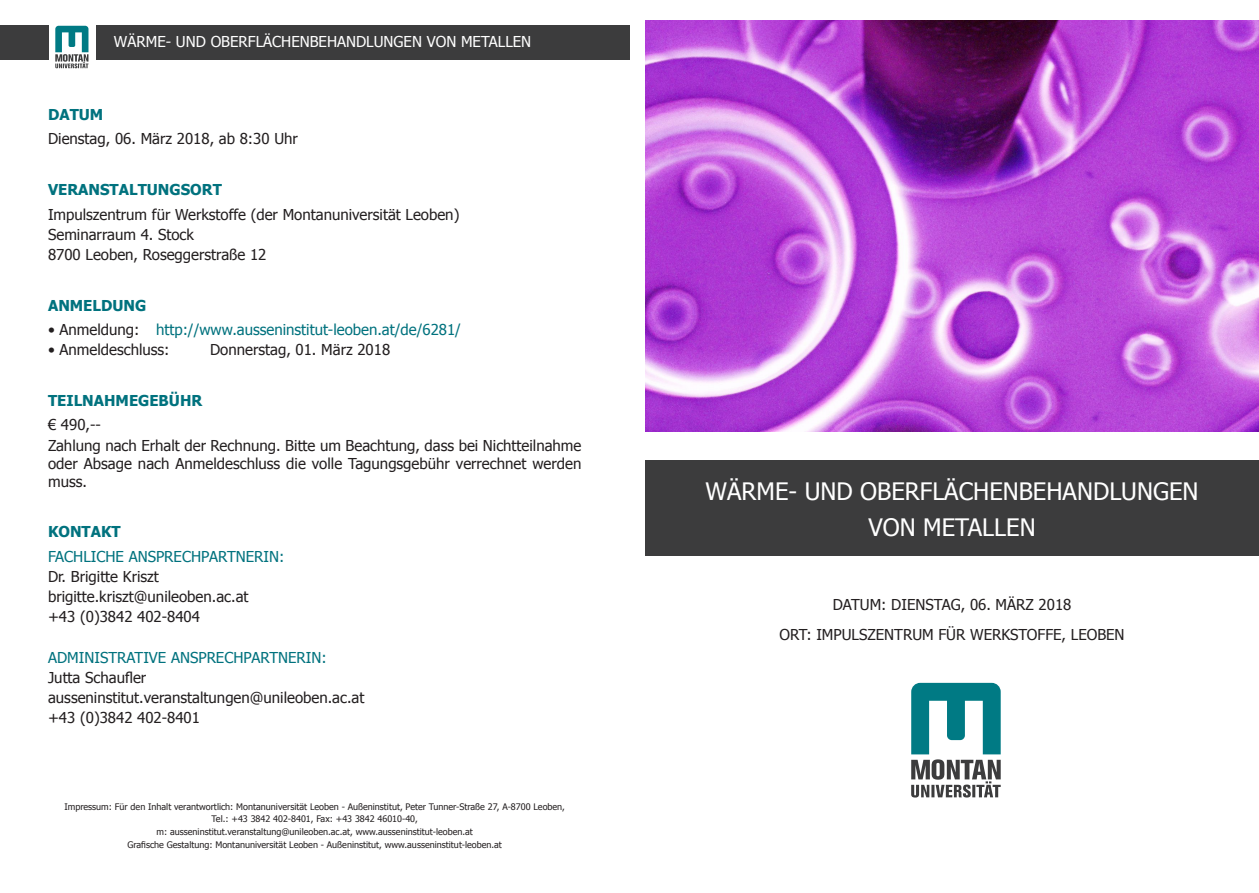
<style>
.page{position:relative;width:1259px;height:893px;background:#fff}
.page>*{position:absolute;margin:0;border:0;box-sizing:border-box;transform-origin:0 0}
.Titel{font:24px/36px "Tahoma";color:#fff;text-align:center}
.Untertitel{font:15px/18px "Tahoma";color:#231f20;text-align:justify}
.t1{font:15px "Tahoma";color:#00727e}
.Überschrift{font:700 15px "Tahoma";color:#00727e}
.t2{font:15px "Tahoma";color:#fff}
.Impressum{font:9px "Tahoma";color:#231f20}
.s1{color:#231f20}
</style>
<div class="page">
<div style="left:645px;top:461px;width:614px;height:95px;background:#3c3c3d"></div>
<div style="left:96px;top:26px;width:533px;height:34px;background:#3c3c3d"></div>
<svg style="left:55px;top:26px;width:33px;height:42px"></svg>
<div style="left:0;top:25px;width:48px;height:35px;background:#3c3c3d"></div>
<svg style="left:911px;top:683px;width:89px;height:114px"></svg>
<img style="left:645px;top:20px;width:614px;height:412px">
<p class="t2" style="left:114px;top:31px;width:419px">WÄRME- UND OBERFLÄCHENBEHANDLUNGEN VON METALLEN</p>
<p class="Überschrift" style="left:48px;top:104px;width:57px">DATUM</p>
<p class="Untertitel" style="left:48px;top:129px;width:251px">Dienstag, 06. März 2018, ab 8:30 Uhr</p>
<p class="Überschrift" style="left:48px;top:179px;width:175px">VERANSTALTUNGSORT</p>
<p class="Untertitel" style="left:48px;top:204px;width:413px">Impulszentrum für Werkstoffe (der Montanuniversität Leoben)</p>
<p class="Untertitel" style="left:48px;top:225px;width:147px">Seminarraum 4. Stock</p>
<p class="Untertitel" style="left:48px;top:245px;width:220px">8700 Leoben, Roseggerstraße 12</p>
<p class="Überschrift" style="left:48px;top:295px;width:100px">ANMELDUNG</p>
<p class="t1" style="left:48px;top:320px;width:414px"><span class="s1">• Anmeldung:</span> http://www.ausseninstitut-leoben.at/de/6281/</p>
<p class="Untertitel" style="left:48px;top:340px;width:123px">• Anmeldeschluss:</p>
<p class="Untertitel" style="left:210px;top:340px;width:182px">Donnerstag, 01. März 2018</p>
<p class="Überschrift" style="left:48px;top:390px;width:156px">TEILNAHMEGEBÜHR</p>
<p class="Untertitel" style="left:48px;top:415px;width:54px">€ 490,--</p>
<p class="Untertitel" style="left:48px;top:435px;width:535px">Zahlung nach Erhalt der Rechnung. Bitte um Beachtung, dass bei Nichtteilnahme oder Absage nach Anmeldeschluss die volle Tagungsgebühr verrechnet werden muss.</p>
<p class="Überschrift" style="left:48px;top:521px;width:74px">KONTAKT</p>
<p class="t1" style="left:48px;top:546px;width:238px">FACHLICHE ANSPRECHPARTNERIN:</p>
<p class="Untertitel" style="left:48px;top:567px;width:112px">Dr. Brigitte Kriszt</p>
<p class="Untertitel" style="left:48px;top:587px;width:202px">brigitte.kriszt@unileoben.ac.at</p>
<p class="Untertitel" style="left:48px;top:607px;width:153px">+43 (0)3842 402-8404</p>
<p class="t1" style="left:48px;top:647px;width:280px">ADMINISTRATIVE ANSPRECHPARTNERIN:</p>
<p class="Untertitel" style="left:48px;top:667px;width:100px">Jutta Schaufler</p>
<p class="Untertitel" style="left:48px;top:688px;width:318px">ausseninstitut.veranstaltungen@unileoben.ac.at</p>
<p class="Untertitel" style="left:48px;top:708px;width:153px">+43 (0)3842 402-8401</p>
<p class="Impressum" style="left:64px;top:800px;width:502px">Impressum: Für den Inhalt verantwortlich: Montanuniversität Leoben - Außeninstitut, Peter Tunner-Straße 27, A-8700 Leoben,</p>
<p class="Impressum" style="left:212px;top:813px;width:208px">Tel.: +43 3842 402-8401, Fax: +43 3842 46010-40,</p>
<p class="Impressum" style="left:156px;top:826px;width:318px">m: ausseninstitut.veranstaltung@unileoben.ac.at, www.ausseninstitut-leoben.at</p>
<p class="Impressum" style="left:127px;top:839px;width:376px">Grafische Gestaltung: Montanuniversität Leoben - Außeninstitut, www.ausseninstitut-leoben.at</p>
<p class="Titel" style="left:705px;top:472px;width:494px">WÄRME- UND OBERFLÄCHENBEHANDLUNGEN<br>VON METALLEN</p>
<p class="Untertitel" style="left:833px;top:595px;width:240px">DATUM: DIENSTAG, 06. MÄRZ 2018</p>
<p class="Untertitel" style="left:779px;top:625px;width:347px">ORT: IMPULSZENTRUM FÜR WERKSTOFFE, LEOBEN</p>
</div>
